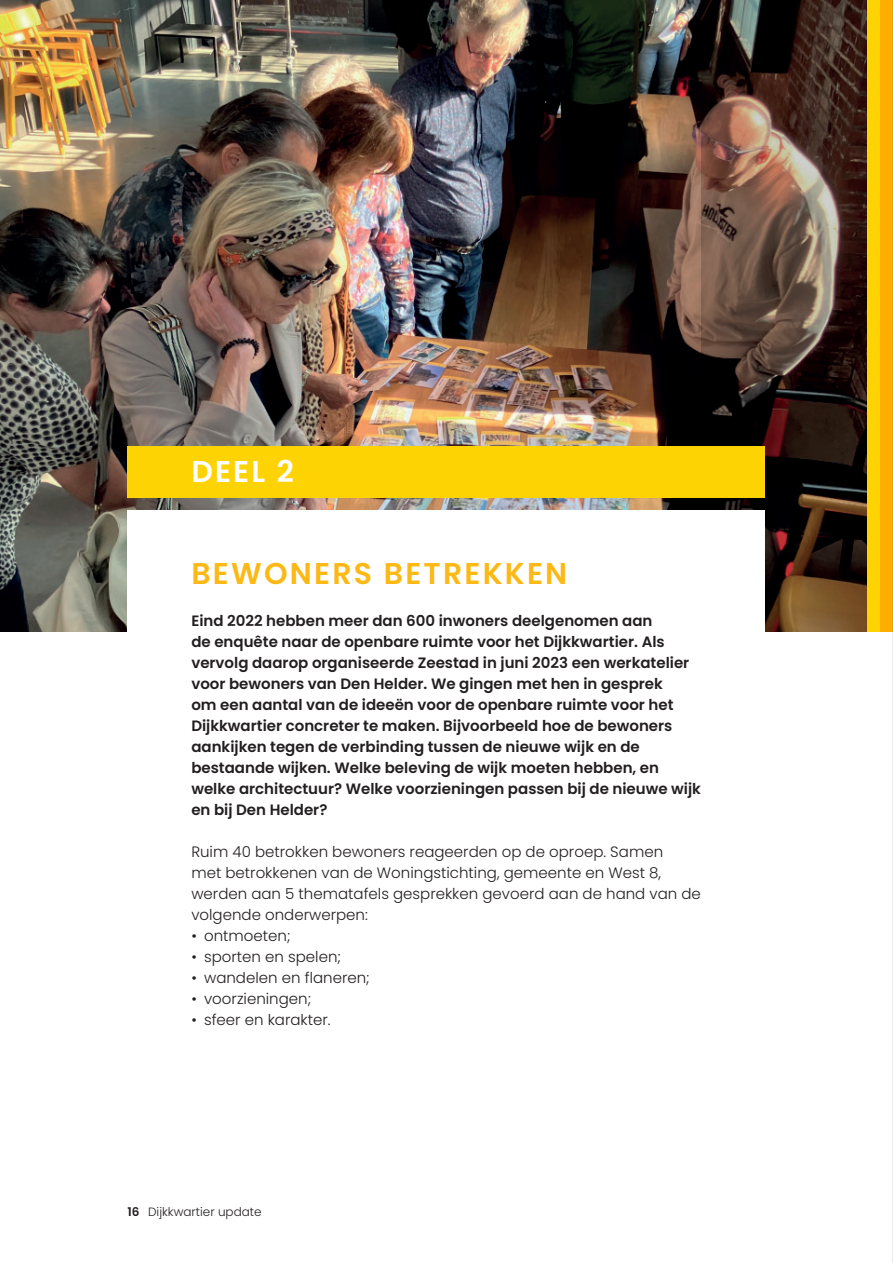
<style>
.page{position:relative;width:893px;height:1263px;background:#fff}
.page>*{position:absolute;margin:0;border:0;box-sizing:border-box;transform-origin:0 0}
.t1{font:600 30px "Poppins";letter-spacing:.075em;color:#fcb814}
.t2{font:600 30px "Poppins";color:#fff}
.t3{font:600 15px/21px "Poppins";color:#231f20}
.t4{font:300 15px/21px "Poppins";color:#231f20}
.t5{font:300 12px "Poppins";color:#231f20}
.s1{font-weight:600}
</style>
<div class="page">
<img style="left:0;top:0;width:702px;height:631px">
<img style="left:702px;top:0;width:165px;height:631px">
<div style="left:867px;top:0;width:26px;height:631px;background:#fed304"></div>
<div style="left:880px;top:0;width:13px;height:631px;background:#fdae00"></div>
<div style="left:128px;top:510px;width:637px;height:644px;background:#fff"></div>
<div style="left:128px;top:446px;width:637px;height:51px;background:#fed304"></div>
<hr style="left:892px;top:0;width:1px;height:1263px;background:#e6e7e9">
<h1 class="t2" style="left:191px;top:454px;width:104px">DEEL 2</h1>
<h1 class="t1" style="left:191px;top:556px;width:377px">BEWONERS BETREKKEN</h1>
<p class="t3" style="left:191px;top:611px;width:511px">Eind 2022 hebben meer dan 600 inwoners deelgenomen aan<br>de enquête naar de openbare ruimte voor het Dijkkwartier. Als vervolg daarop organiseerde Zeestad in juni 2023 een werkatelier voor bewoners van Den Helder. We gingen met hen in gesprek<br>om een aantal van de ideeën voor de openbare ruimte voor het Dijkkwartier concreter te maken. Bijvoorbeeld hoe de bewoners aankijken tegen de verbinding tussen de nieuwe wijk en de bestaande wijken. Welke beleving de wijk moeten hebben, en welke architectuur? Welke voorzieningen passen bij de nieuwe wijk en bij Den Helder?</p>
<p class="t4" style="left:191px;top:842px;width:511px">Ruim 40 betrokken bewoners reageerden op de oproep. Samen<br>met betrokkenen van de Woningstichting, gemeente en West 8, werden aan 5 thematafels gesprekken gevoerd aan de hand van de volgende onderwerpen:</p>
<p class="t4" style="left:191px;top:926px;width:101px">• ontmoeten;</p>
<p class="t4" style="left:191px;top:947px;width:151px">• sporten en spelen;</p>
<p class="t4" style="left:191px;top:968px;width:180px">• wandelen en flaneren;</p>
<p class="t4" style="left:191px;top:989px;width:121px">• voorzieningen;</p>
<p class="t4" style="left:191px;top:1010px;width:141px">• sfeer en karakter.</p>
<p class="t5" style="left:128px;top:1205px;width:136px"><span class="s1">16</span> Dijkkwartier update</p>
</div>
